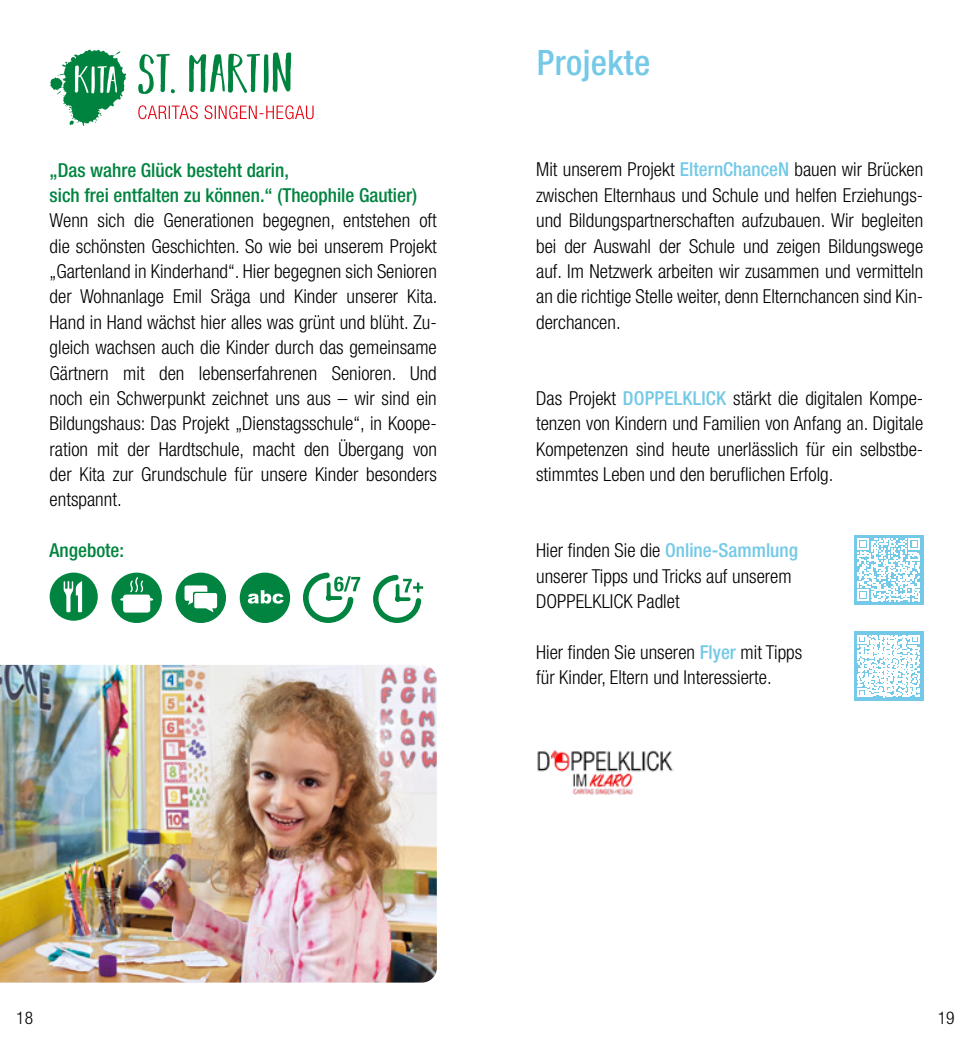
<style>
.page{position:relative;width:973px;height:1042px;background:#fff}
.page>*{position:absolute;margin:0;border:0;box-sizing:border-box;transform-origin:0 0}
.t1{font:500 condensed 35px "Helvetica Neue LT Std";letter-spacing:.01em;color:#73c9e7}
.t2{font:300 condensed 19.25px/25.4px "Helvetica Neue LT Std";color:#000;text-align:justify}
.t3{font:500 condensed 19.25px/25.4px "Helvetica Neue LT Std";color:#008440}
.t4{font:300 condensed 17.5px "Helvetica Neue LT Std";color:#000}
.s1{font-weight:500;color:#73c9e7}
</style>
<div class="page">
<img style="left:0;top:665px;width:437px;height:317px">
<svg style="left:138px;top:105px;width:175px;height:14px"></svg>
<svg style="left:50px;top:50px;width:76px;height:76px"></svg>
<svg style="left:138px;top:52px;width:153px;height:42px"></svg>
<svg style="left:175px;top:572px;width:51px;height:51px"></svg>
<svg style="left:240px;top:572px;width:50px;height:51px"></svg>
<svg style="left:111px;top:572px;width:51px;height:51px"></svg>
<svg style="left:303px;top:572px;width:57px;height:51px"></svg>
<svg style="left:373px;top:575px;width:50px;height:48px"></svg>
<img style="left:537px;top:750px;width:136px;height:44px">
<svg style="left:50px;top:572px;width:48px;height:49px"></svg>
<div style="left:853px;top:535px;width:70px;height:69px;background:#73c9e7"></div>
<svg style="left:857px;top:538px;width:63px;height:63px"></svg>
<div style="left:853px;top:631px;width:70px;height:70px;background:#73c9e7"></div>
<svg style="left:857px;top:635px;width:62px;height:62px"></svg>
<p class="t3" style="left:50px;top:157px;width:369px">„Das wahre Glück besteht darin,<br>sich frei entfalten zu können.“ (Theophile Gautier)</p>
<p class="t2" style="left:50px;top:208px;width:389px">Wenn sich die Generationen begegnen, entstehen oft die schönsten Geschichten. So wie bei unserem Projekt „Gartenland in Kinderhand“. Hier begegnen sich Senioren der Wohnanlage Emil Sräga und Kinder unserer Kita.<br>Hand in Hand wächst hier alles was grünt und blüht. Zu&shy;gleich wachsen auch die Kinder durch das gemeinsame Gärtnern mit den lebenserfahrenen Senioren. Und noch ein Schwerpunkt zeichnet uns aus – wir sind ein Bildungshaus: Das Projekt „Dienstagsschule“, in Koope&shy;ration mit der Hardtschule, macht den Übergang von der Kita zur Grundschule für unsere Kinder besonders entspannt.</p>
<p class="t3" style="left:50px;top:537px;width:76px">Angebote:</p>
<h1 class="t1" style="left:537px;top:41px;width:115px">Projekte</h1>
<p class="t2" style="left:536px;top:157px;width:388px">Mit unserem Projekt <span class="s1">ElternChanceN</span> bauen wir Brücken zwischen Elternhaus und Schule und helfen Erziehungs&shy;und Bildungspartnerschaften aufzubauen. Wir begleiten bei der Auswahl der Schule und zeigen Bildungswege auf. Im Netzwerk arbeiten wir zusammen und vermitteln an die richtige Stelle weiter, denn Elternchancen sind Kin&shy;derchancen.</p>
<p class="t2" style="left:536px;top:385px;width:388px">Das Projekt <span class="s1">DOPPELKLICK</span> stärkt die digitalen Kompe&shy;tenzen von Kindern und Familien von Anfang an. Digitale Kompetenzen sind heute unerlässlich für ein selbstbe&shy;stimmtes Leben und den beruflichen Erfolg.</p>
<p class="t2" style="left:536px;top:537px;width:263px;text-align:left">Hier finden Sie die <span class="s1">Online-Sammlung </span>unserer Tipps und Tricks auf unserem<br>DOPPELKLICK Padlet</p>
<p class="t2" style="left:536px;top:639px;width:267px">Hier finden Sie unseren <span class="s1">Flyer</span> mit Tipps für Kinder, Eltern und Interessierte.</p>
<p class="t4" style="left:16px;top:1008px;width:18px">18</p>
<p class="t4" style="left:937px;top:1008px;width:18px">19</p>
</div>
